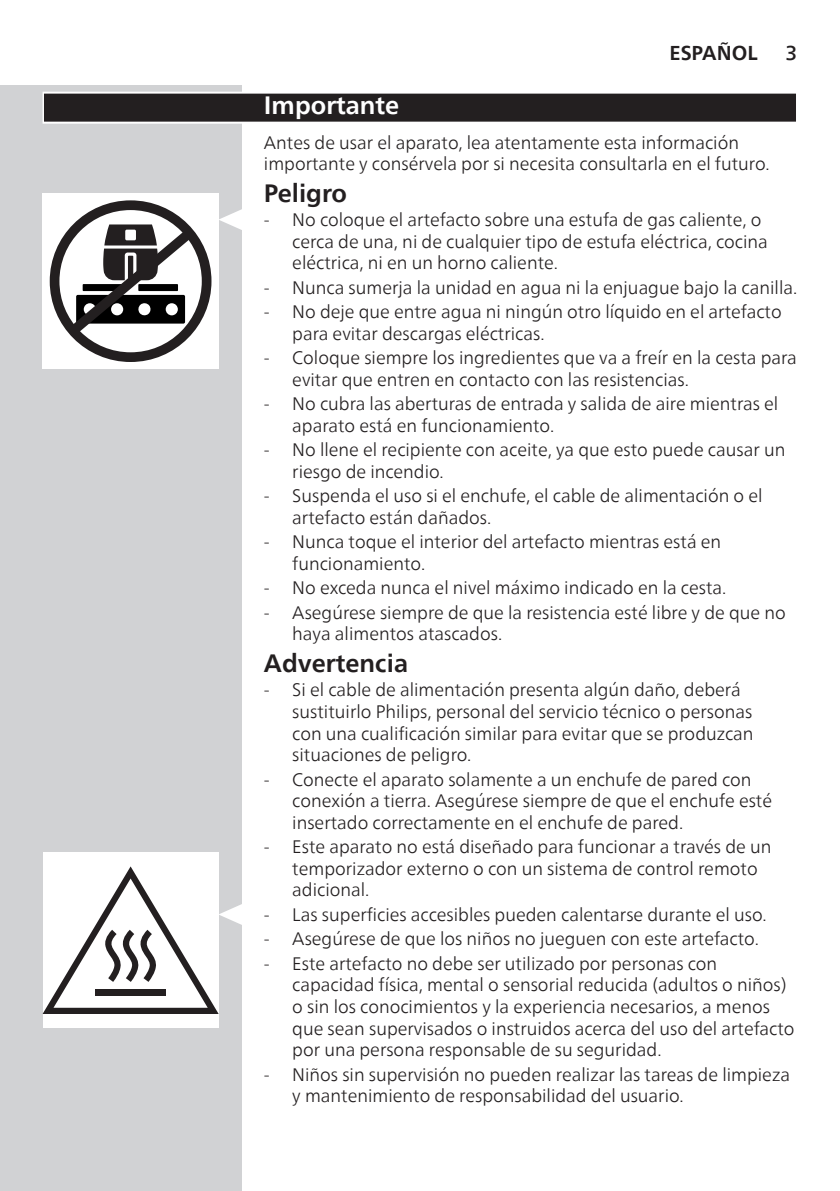
<style>
.page{position:relative;width:840px;height:1191px;background:#fff}
.page>*{position:absolute;margin:0;border:0;box-sizing:border-box;transform-origin:0 0}
.t1{font:700 25px "Neue Frutiger World";color:#231f20}
.t2{font:700 25px "Neue Frutiger World";color:#fff}
.t3{font:700 20px "Neue Frutiger World";color:#231f20}
.t4{font:500 20px "Neue Frutiger World";color:#231f20}
.t5{font:300 18px/21.6px "Neue Frutiger World";color:#231f20}
</style>
<div class="page">
<div style="left:0;top:85px;width:241px;height:1106px;background:#d1d2d4"></div>
<svg style="left:43px;top:92px;width:753px;height:32px"></svg>
<div style="left:44px;top:94px;width:751px;height:28px;background:#231f20"></div>
<svg style="left:218px;top:208px;width:24px;height:23px"></svg>
<div style="left:43px;top:193px;width:175px;height:176px;background:#fff"></div>
<svg style="left:50px;top:200px;width:161px;height:162px"></svg>
<div style="left:43px;top:852px;width:175px;height:175px;background:#fff"></div>
<svg style="left:43px;top:866px;width:199px;height:148px"></svg>
<div style="left:95px;top:989px;width:71px;height:6px;background:#231f20"></div>
<p class="t3" style="left:669px;top:35px;width:90px">ESPAÑOL</p>
<p class="t4" style="left:785px;top:36px;width:13px">3</p>
<h1 class="t2" style="left:264px;top:83px;width:137px">Importante</h1>
<p class="t5" style="left:264px;top:132px;width:507px">Antes de usar el aparato, lea atentamente esta información importante y consérvela por si necesita consultarla en el futuro.</p>
<h1 class="t1" style="left:264px;top:171px;width:84px">Peligro</h1>
<p class="t5" style="left:292px;top:209px;width:477px;text-indent:-28px">- No coloque el artefacto sobre una estufa de gas caliente, o cerca de una, ni de cualquier tipo de estufa eléctrica, cocina eléctrica, ni en un horno caliente.</p>
<p class="t5" style="left:264px;top:277px;width:534px">- Nunca sumerja la unidad en agua ni la enjuague bajo la canilla.</p>
<p class="t5" style="left:292px;top:301px;width:490px;text-indent:-28px">- No deje que entre agua ni ningún otro líquido en el artefacto para evitar descargas eléctricas.</p>
<p class="t5" style="left:292px;top:347px;width:506px;text-indent:-28px">- Coloque siempre los ingredientes que va a freír en la cesta para evitar que entren en contacto con las resistencias.</p>
<p class="t5" style="left:292px;top:393px;width:487px;text-indent:-28px">- No cubra las aberturas de entrada y salida de aire mientras el aparato está en funcionamiento.</p>
<p class="t5" style="left:292px;top:439px;width:494px;text-indent:-28px">- No llene el recipiente con aceite, ya que esto puede causar un riesgo de incendio.</p>
<p class="t5" style="left:292px;top:485px;width:471px;text-indent:-28px">- Suspenda el uso si el enchufe, el cable de alimentación o el artefacto están dañados.</p>
<p class="t5" style="left:292px;top:531px;width:430px;text-indent:-28px">- Nunca toque el interior del artefacto mientras está en funcionamiento.</p>
<p class="t5" style="left:264px;top:577px;width:463px">- No exceda nunca el nivel máximo indicado en la cesta.</p>
<p class="t5" style="left:292px;top:602px;width:494px;text-indent:-28px">- Asegúrese siempre de que la resistencia esté libre y de que no haya alimentos atascados.</p>
<h1 class="t1" style="left:264px;top:641px;width:145px">Advertencia</h1>
<p class="t5" style="left:292px;top:679px;width:462px;text-indent:-28px">- Si el cable de alimentación presenta algún daño, deberá sustituirlo Philips, personal del servicio técnico o personas con una cualificación similar para evitar que se produzcan situaciones de peligro.</p>
<p class="t5" style="left:292px;top:768px;width:481px;text-indent:-28px">- Conecte el aparato solamente a un enchufe de pared con conexión a tierra. Asegúrese siempre de que el enchufe esté insertado correctamente en el enchufe de pared.</p>
<p class="t5" style="left:292px;top:836px;width:480px;text-indent:-28px">- Este aparato no está diseñado para funcionar a través de un temporizador externo o con un sistema de control remoto adicional.</p>
<p class="t5" style="left:264px;top:904px;width:504px">- Las superficies accesibles pueden calentarse durante el uso.</p>
<p class="t5" style="left:264px;top:928px;width:496px">- Asegúrese de que los niños no jueguen con este artefacto.</p>
<p class="t5" style="left:292px;top:952px;width:503px;text-indent:-28px">- Este artefacto no debe ser utilizado por personas con capacidad física, mental o sensorial reducida (adultos o niños) o sin los conocimientos y la experiencia necesarios, a menos que sean supervisados o instruidos acerca del uso del artefacto por una persona responsable de su seguridad.</p>
<p class="t5" style="left:292px;top:1063px;width:499px;text-indent:-28px">- Niños sin supervisión no pueden realizar las tareas de limpieza y mantenimiento de responsabilidad del usuario.</p>
</div>
